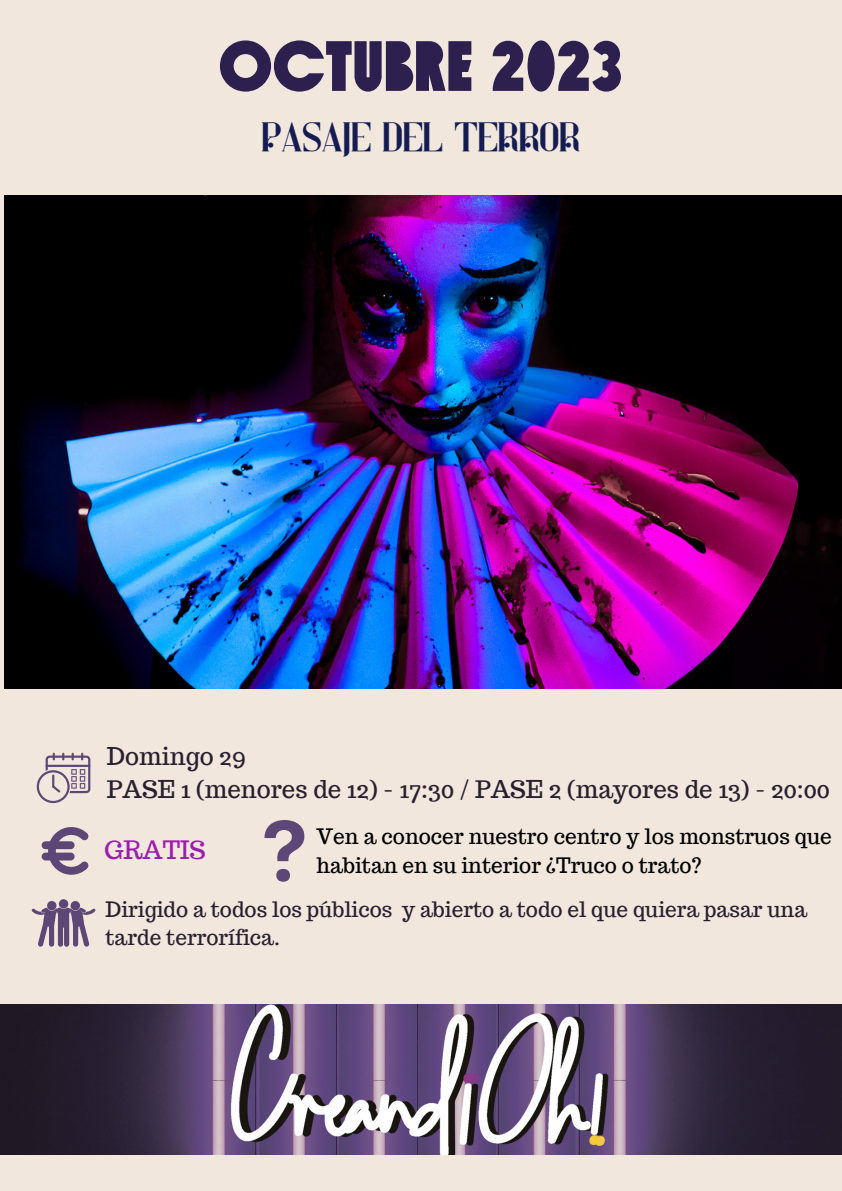
<style>
.page{position:relative;width:842px;height:1191px;background:#fff}
.page>*{position:absolute;margin:0;border:0;box-sizing:border-box;transform-origin:0 0}
.t1{font:71px "ST Komsomol";color:#2d204e}
.t2{font:41px "Kompot";color:#141c52}
.t3{font:24.8px "Trocchi";color:#9b1db0}
.t4{font:24px "Trocchi";color:#282030}
.t5{font:20.8px/28.5px "Trocchi";color:#282030}
.t6{font:20.8px/28.5px "Trocchi";color:#000}
</style>
<div class="page">
<div style="left:0;top:0;width:842px;height:1190px;background:#f1e7dd"></div>
<img style="left:0;top:1004px;width:842px;height:150px">
<svg style="left:37px;top:752px;width:53px;height:51px"></svg>
<svg style="left:42px;top:827px;width:46px;height:47px"></svg>
<svg style="left:264px;top:820px;width:40px;height:61px"></svg>
<svg style="left:32px;top:899px;width:63px;height:48px"></svg>
<img style="left:4px;top:195px;width:838px;height:493px">
<p class="t1" style="left:219px;top:25px;width:406px">OCTUBRE 2023</p>
<p class="t2" style="left:261px;top:112px;width:320px">PASAJE DEL TERROR</p>
<p class="t4" style="left:107px;top:740px;width:141px">Domingo 29</p>
<p class="t4" style="left:107px;top:773px;width:724px">PASE 1 (menores de 12) - 17:30 / PASE 2 (mayores de 13) - 20:00</p>
<p class="t3" style="left:104px;top:833px;width:103px">GRATIS</p>
<p class="t6" style="left:316px;top:822px;width:517px">Ven a conocer nuestro centro y los monstruos que habitan en su interior ¿Truco o trato?</p>
<p class="t5" style="left:106px;top:894px;width:703px">Dirigido a todos los públicos y abierto a todo el que quiera pasar una tarde terrorífica.</p>
</div>
